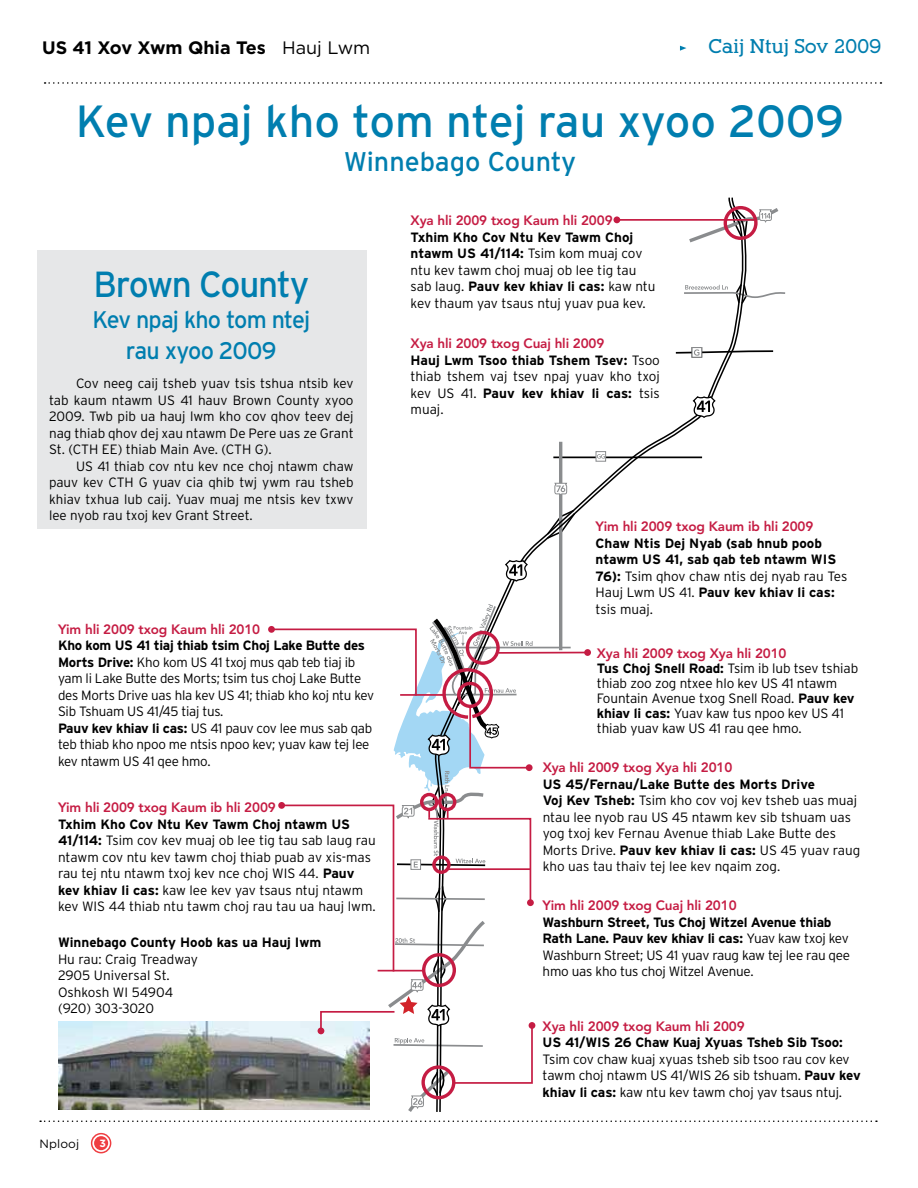
<style>
.page{position:relative;width:918px;height:1188px;background:#fff}
.page>*{position:absolute;margin:0;border:0;box-sizing:border-box;transform-origin:0 0}
.t1{font:45px "Interstate";letter-spacing:-.005em;color:#007eaf}
.t2{font:36.3px "Interstate";letter-spacing:-.04em;color:#007eaf}
.t3{font:27px "Interstate";color:#007eaf}
.t4{font:24px/30.9px "Interstate";letter-spacing:-.04em;color:#007eaf;text-align:center}
.t5{font:700 19.5px "Alexandria FLF";color:#007eaf}
.t6{font:700 18px "Gotham";color:#000}
.t7{font:300 13.5px/16.5px "Interstate";letter-spacing:-.015em;color:#000}
.t8{font:800 13.5px "Avenir";letter-spacing:-.01em;color:#c51c43}
.t9{font:700 13.5px/16.5px "Interstate";color:#000}
.t10{font:12px "Gotham";letter-spacing:.01em;color:#000}
.t11{font:700 10.5px "Gotham";color:#fff}
.s1{font-weight:400}
.s2{font-weight:700}
.s3{font-weight:300}
</style>
<div class="page">
<div style="left:38px;top:250px;width:329px;height:279px;background:#e6e7e8"></div>
<svg style="left:45px;top:82px;width:836px;height:2px"></svg>
<svg style="left:680px;top:46px;width:6px;height:5px"></svg>
<div style="left:94px;top:1136px;width:14px;height:14px;background:#ef3e42;border-radius:50%"></div>
<div style="left:91px;top:1133px;width:20px;height:20px;border:2px solid #ef3e42;border-radius:50%"></div>
<svg style="left:499px;top:197px;width:248px;height:407px"></svg>
<svg style="left:692px;top:395px;width:25px;height:24px"></svg>
<svg style="left:504px;top:559px;width:25px;height:24px"></svg>
<svg style="left:692px;top:347px;width:10px;height:11px"></svg>
<svg style="left:674px;top:349px;width:100px;height:7px"></svg>
<svg style="left:554px;top:482px;width:14px;height:15px"></svg>
<div style="left:596px;top:451px;width:10px;height:11px;background:#fff;border:1px solid #8a8c8e"></div>
<svg style="left:597px;top:454px;width:8px;height:5px"></svg>
<svg style="left:685px;top:205px;width:94px;height:40px"></svg>
<svg style="left:682px;top:285px;width:104px;height:14px"></svg>
<div style="left:724px;top:206px;width:34px;height:34px;border:3px solid #c51c43;border-radius:50%"></div>
<hr style="left:617px;top:219px;width:138px;height:2px;background:#c51c43">
<div style="left:614px;top:216px;width:6px;height:7px;background:#c51c43;border-radius:50%"></div>
<svg style="left:40px;top:604px;width:837px;height:518px"></svg>
<h3 class="t6" style="left:42px;top:37px;width:330px">US 41 Xov Xwm Qhia Tes <span class="s1">Hauj Lwm</span></h3>
<h3 class="t5" style="left:709px;top:36px;width:174px">Caij Ntuj Sov 2009</h3>
<h1 class="t1" style="left:76px;top:96px;width:770px">Kev npaj kho tom ntej rau xyoo 2009</h1>
<h3 class="t3" style="left:344px;top:147px;width:234px">Winnebago County</h3>
<h2 class="t2" style="left:93px;top:264px;width:217px">Brown County</h2>
<h3 class="t4" style="left:92px;top:304px;width:219px">Kev npaj kho tom ntej rau xyoo 2009</h3>
<p class="t7" style="left:49px;top:375px;width:306px;text-align:justify;text-indent:27px">Cov neeg caij tsheb yuav tsis tshua ntsib kev tab kaum ntawm US 41 hauv Brown County xyoo 2009. Twb pib ua hauj lwm kho cov qhov teev dej nag thiab qhov dej xau ntawm De Pere uas ze Grant St. (CTH EE) thiab Main Ave. (CTH G).</p>
<p class="t7" style="left:49px;top:457px;width:306px;text-align:justify;text-indent:27px">US 41 thiab cov ntu kev nce choj ntawm chaw pauv kev CTH G yuav cia qhib twj ywm rau tsheb khiav txhua lub caij. Yuav muaj me ntsis kev txwv lee nyob rau txoj kev Grant Street.</p>
<p class="t8" style="left:58px;top:621px;width:204px">Yim hli 2009 txog Kaum hli 2010</p>
<p class="t7" style="left:58px;top:637px;width:318px"><span class="s2">Kho kom US 41 tiaj thiab tsim Choj Lake Butte des Morts Drive:</span> Kho kom US 41 txoj mus qab teb tiaj ib yam li Lake Butte des Morts; tsim tus choj Lake Butte des Morts Drive uas hla kev US 41; thiab kho koj ntu kev Sib Tshuam US 41/45 tiaj tus.<br><span class="s2">Pauv kev khiav li cas:</span> US 41 pauv cov lee mus sab qab teb thiab kho npoo me ntsis npoo kev; yuav kaw tej lee kev ntawm US 41 qee hmo.</p>
<p class="t8" style="left:58px;top:800px;width:219px">Yim hli 2009 txog Kaum ib hli 2009</p>
<p class="t7" style="left:58px;top:816px;width:319px"><span class="s2">Txhim Kho Cov Ntu Kev Tawm Choj ntawm US 41/114:</span> Tsim cov kev muaj ob lee tig tau sab laug rau ntawm cov ntu kev tawm choj thiab puab av xis-mas rau tej ntu ntawm txoj kev nce choj WIS 44. <span class="s2">Pauv kev khiav li cas:</span> kaw lee kev yav tsaus ntuj ntawm kev WIS 44 thiab ntu tawm choj rau tau ua hauj lwm.</p>
<p class="t9" style="left:58px;top:934px;width:265px">Winnebago County Hoob kas ua Hauj Iwm</p>
<p class="t7" style="left:58px;top:951px;width:141px">Hu rau: Craig Treadway<br>2905 Universal St.<br>Oshkosh WI 54904 (920) 303-3020</p>
<p class="t10" style="left:39px;top:1138px;width:41px">Nplooj</p>
<p class="t11" style="left:100px;top:1137px;width:8px">3</p>
<p class="t8" style="left:411px;top:212px;width:204px">Xya hli 2009 txog Kaum hli 2009</p>
<p class="t7" style="left:411px;top:228px;width:246px"><span class="s2">Txhim Kho Cov Ntu Kev Tawm Choj ntawm US 41/114:</span> Tsim kom muaj cov ntu kev tawm choj muaj ob lee tig tau sab laug. <span class="s2">Pauv kev khiav li cas:</span> kaw ntu kev thaum yav tsaus ntuj yuav pua kev.</p>
<p class="t8" style="left:411px;top:336px;width:195px">Xya hli 2009 txog Cuaj hli 2009</p>
<p class="t7" style="left:411px;top:352px;width:251px;text-align:justify"><span class="s2">Hauj Lwm Tsoo thiab Tshem Tsev:</span> Tsoo thiab tshem vaj tsev npaj yuav kho txoj kev US 41. <span class="s2">Pauv kev khiav li cas:</span> tsis muaj.</p>
<p class="t8" style="left:596px;top:518px;width:219px">Yim hli 2009 txog Kaum ib hli 2009</p>
<p class="t9" style="left:596px;top:535px;width:253px">Chaw Ntis Dej Nyab (sab hnub poob ntawm US 41, sab qab teb ntawm WIS<br>76): <span class="s3">Tsim qhov chaw ntis dej nyab rau Tes<br>Hauj Lwm US 41.</span> Pauv kev khiav li cas: <span class="s3">tsis muaj.</span></p>
<p class="t8" style="left:597px;top:645px;width:191px">Xya hli 2009 txog Xya hli 2010</p>
<p class="t7" style="left:597px;top:661px;width:263px;line-height:15px"><span class="s2">Tus Choj Snell Road:</span> Tsim ib lub tsev tshiab thiab zoo zog ntxee hlo kev US 41 ntawm Fountain Avenue txog Snell Road. <span class="s2">Pauv kev khiav li cas:</span> Yuav kaw tus npoo kev US 41 thiab yuav kaw US 41 rau qee hmo.</p>
<p class="t8" style="left:543px;top:760px;width:191px">Xya hli 2009 txog Xya hli 2010</p>
<p class="t7" style="left:543px;top:776px;width:319px"><span class="s2">US 45/Fernau/Lake Butte des Morts Drive<br>Voj Kev Tsheb:</span> Tsim kho cov voj kev tsheb uas muaj ntau lee nyob rau US 45 ntawm kev sib tshuam uas yog txoj kev Fernau Avenue thiab Lake Butte des Morts Drive. <span class="s2">Pauv kev khiav li cas:</span> US 45 yuav raug kho uas tau thaiv tej lee kev nqaim zog.</p>
<p class="t8" style="left:543px;top:897px;width:196px">Yim hli 2009 txog Cuaj hli 2010</p>
<p class="t7" style="left:543px;top:913px;width:309px"><span class="s2">Washburn Street, Tus Choj Witzel Avenue thiab Rath Lane. Pauv kev khiav li cas:</span> Yuav kaw txoj kev Washburn Street; US 41 yuav raug kaw tej lee rau qee hmo uas kho tus choj Witzel Avenue.</p>
<p class="t8" style="left:543px;top:1018px;width:204px">Xya hli 2009 txog Kaum hli 2009</p>
<p class="t9" style="left:543px;top:1034px;width:302px">US 41/WIS 26 Chaw Kuaj Xyuas Tsheb Sib Tsoo:</p>
<p class="t7" style="left:543px;top:1051px;width:320px">Tsim cov chaw kuaj xyuas tsheb sib tsoo rau cov kev tawm choj ntawm US 41/WIS 26 sib tshuam. <span class="s2">Pauv kev khiav li cas:</span> kaw ntu kev tawm choj yav tsaus ntuj.</p>
</div>
